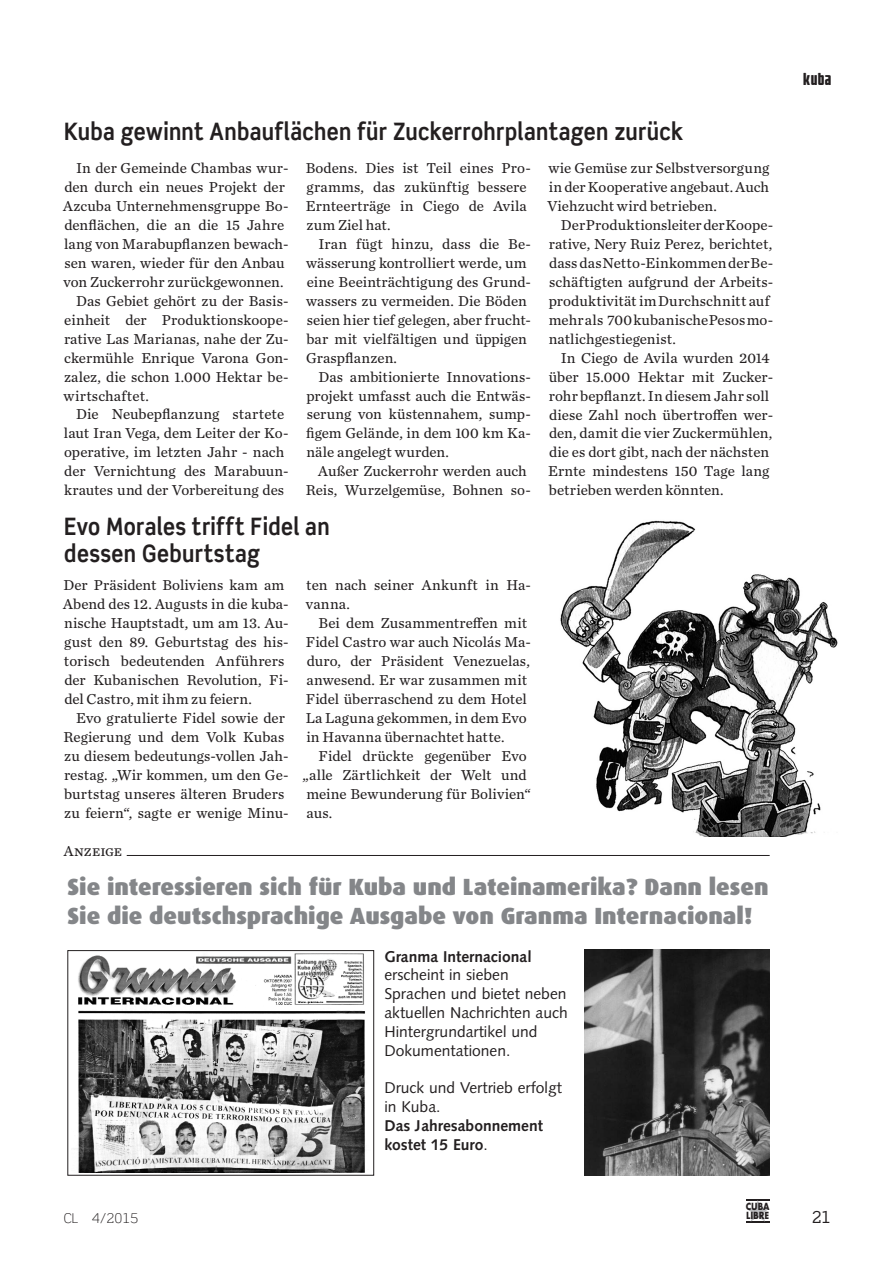
<style>
.page{position:relative;width:893px;height:1263px;background:#fff}
.page>*{position:absolute;margin:0;border:0;box-sizing:border-box;transform-origin:0 0}
.t1{font:700 24px/27px "Scene Pro";letter-spacing:.015em;color:#231f20;scale:.87 1}
.t2{font:900 23.4px/29.1px "Dax";color:#848689}
.t3{font:900 16.5px "Fidel";color:#231f20}
.t4{font:16.5px "Scene Pro";color:#231f20}
.t5{font:15.6px/18.8px "Syntax";color:#231f20}
.t6{font:700 15.6px/18.8px "Syntax";color:#231f20}
.t7{font:15px/18.9px "Chronicle Text G2";letter-spacing:.01em;color:#231f20}
.t8{font:300 13.5px "Scene Pro";color:#231f20}
.t9{font:700 10.8px "Futura";letter-spacing:-.015em;color:#231f20;scale:.86 1}
.t10{font:700 10.8px "Futura";letter-spacing:-.015em;color:#231f20;scale:.84 1}
.s1{font-weight:400}
</style>
<div class="page">
<hr style="left:746px;top:1199px;width:24px;height:2px;background:#231f20">
<svg style="left:746px;top:1200px;width:24px;height:22px"></svg>
<img style="left:585px;top:950px;width:185px;height:225px">
<img style="left:77px;top:953px;width:288px;height:219px">
<div style="left:67px;top:950px;width:307px;height:225px;border:1px solid #231f20"></div>
<hr style="left:127px;top:855px;width:643px;height:1px;background:#231f20">
<img style="left:560px;top:520px;width:278px;height:317px">
<h1 class="t1" style="left:64px;top:118px;width:713px">Kuba gewinnt Anbauflächen für Zuckerrohrplantagen zurück</h1>
<p class="t7" style="left:76px;top:158px;width:214px">In der Gemeinde Chambas wur-</p>
<p class="t7" style="left:64px;top:177px;width:222px">den durch ein neues Projekt der</p>
<p class="t7" style="left:63px;top:196px;width:227px">Azcuba Unternehmensgruppe Bo-</p>
<p class="t7" style="left:64px;top:215px;width:221px">denflächen, die an die 15 Jahre</p>
<p class="t7" style="left:64px;top:233px;width:226px">lang von Marabupflanzen bewach-</p>
<p class="t7" style="left:64px;top:252px;width:222px">sen waren, wieder für den Anbau</p>
<p class="t7" style="left:64px;top:271px;width:221px">von Zuckerrohr zurückgewonnen.</p>
<p class="t7" style="left:76px;top:290px;width:214px">Das Gebiet gehört zu der Basis-</p>
<p class="t7" style="left:64px;top:309px;width:226px">einheit der Produktionskoope-</p>
<p class="t7" style="left:64px;top:328px;width:226px">rative Las Marianas, nahe der Zu-</p>
<p class="t7" style="left:64px;top:347px;width:226px">ckermühle Enrique Varona Gon-</p>
<p class="t7" style="left:64px;top:366px;width:226px">zalez, die schon 1.000 Hektar be-</p>
<p class="t7" style="left:64px;top:385px;width:87px">wirtschaftet.</p>
<p class="t7" style="left:76px;top:404px;width:210px">Die Neubepflanzung startete</p>
<p class="t7" style="left:64px;top:423px;width:226px">laut Iran Vega, dem Leiter der Ko-</p>
<p class="t7" style="left:64px;top:442px;width:222px">operative, im letzten Jahr - nach</p>
<p class="t7" style="left:64px;top:461px;width:226px">der Vernichtung des Marabuun-</p>
<p class="t7" style="left:64px;top:480px;width:222px">krautes und der Vorbereitung des</p>
<p class="t7" style="left:306px;top:158px;width:227px">Bodens. Dies ist Teil eines Pro&shy;gramms, das zukünftig bessere<br>Ernteerträge in Ciego de Avila zum Ziel hat.</p>
<p class="t7" style="left:306px;top:234px;width:226px;text-indent:12px">Iran fügt hinzu, dass die Be&shy;wässerung kontrolliert werde, um eine Beeinträchtigung des Grund&shy;wassers zu vermeiden. Die Böden seien hier tief gelegen, aber frucht&shy;bar mit vielfältigen und üppigen<br>Graspflanzen.</p>
<p class="t7" style="left:306px;top:366px;width:226px;text-align:justify;text-indent:12px">Das ambitionierte Innovations&shy;projekt umfasst auch die Entwäs&shy;serung von küstennahem, sump&shy;figem Gelände, in dem 100 km Ka&shy;näle angelegt wurden.</p>
<p class="t7" style="left:306px;top:461px;width:227px;text-align:center">Außer Zuckerrohr werden auch<br>Reis, Wurzelgemüse, Bohnen so-</p>
<p class="t7" style="left:548px;top:158px;width:223px;text-align:justify">wie Gemüse zur Selbstversorgung in der Kooperative angebaut. Auch Viehzucht wird betrieben.</p>
<p class="t7" style="left:549px;top:215px;width:226px;text-indent:12px">Der Produktionsleiter der Koope&shy;rative, Nery Ruiz Perez, berichtet, dass das Netto-Einkommen der Be&shy;schäftigten aufgrund der Arbeits&shy;produktivität im Durchschnitt auf mehr als 700 kubanische Pesos mo&shy;natlich gestiegen ist.</p>
<p class="t7" style="left:548px;top:347px;width:227px;text-indent:13px">In Ciego de Avila wurden 2014 über 15.000 Hektar mit Zucker&shy;rohr bepflanzt. In diesem Jahr soll diese Zahl noch übertroffen wer&shy;den, damit die vier Zuckermühlen, die es dort gibt, nach der nächsten<br>Ernte mindestens 150 Tage lang betrieben werden könnten.</p>
<h1 class="t1" style="left:64px;top:512px;width:307px">Evo Morales trifft Fidel an dessen Geburtstag</h1>
<p class="t7" style="left:63px;top:575px;width:227px">Der Präsident Boliviens kam am<br>Abend des 12. Augusts in die kuba&shy;nische Hauptstadt, um am 13. Au&shy;gust den 89. Geburtstag des his&shy;torisch bedeutenden Anführers der Kubanischen Revolution, Fi&shy;del Castro, mit ihm zu feiern.</p>
<p class="t7" style="left:63px;top:707px;width:227px;text-indent:13px">Evo gratulierte Fidel sowie der<br>Regierung und dem Volk Kubas zu diesem bedeutungs-vollen Jah&shy;restag. „Wir kommen, um den Ge&shy;burtstag unseres älteren Bruders zu feiern“, sagte er wenige Minu-</p>
<p class="t7" style="left:306px;top:575px;width:227px">ten nach seiner Ankunft in Ha&shy;vanna.</p>
<p class="t7" style="left:306px;top:613px;width:227px;text-indent:13px">Bei dem Zusammentreffen mit<br>Fidel Castro war auch Nicolás Ma&shy;duro, der Präsident Venezuelas, anwesend. Er war zusammen mit<br>Fidel überraschend zu dem Hotel<br>La Laguna gekommen, in dem Evo in Havanna übernachtet hatte.</p>
<p class="t7" style="left:303px;top:745px;width:230px;text-indent:16px">Fidel drückte gegenüber Evo „alle Zärtlichkeit der Welt und meine Bewunderung für Bolivien“ aus.</p>
<p class="t7" style="left:64px;top:840px;width:60px">Anzeige</p>
<h2 class="t2" style="left:67px;top:872px;width:703px">Sie interessieren sich für Kuba und Lateinamerika? Dann lesen<br>Sie die deutschsprachige Ausgabe von Granma Internacional!</h2>
<p class="t6" style="left:384px;top:947px;width:149px">Granma Internacional</p>
<p class="t5" style="left:384px;top:966px;width:185px">erscheint in sieben<br>Sprachen und bietet neben aktuellen Nachrichten auch<br>Hintergrundartikel und<br>Dokumentationen.</p>
<p class="t5" style="left:384px;top:1078px;width:179px">Druck und Vertrieb erfolgt in Kuba.</p>
<p class="t6" style="left:384px;top:1116px;width:160px">Das Jahresabonnement kostet 15 Euro<span class="s1">.</span></p>
<p class="t10" style="left:746px;top:1199px;width:30px">CUBA</p>
<p class="t8" style="left:64px;top:1209px;width:76px">CL 4/2015</p>
<p class="t9" style="left:746px;top:1209px;width:28px">LIBRE</p>
<p class="t3" style="left:803px;top:70px;width:30px">kuba</p>
<p class="t4" style="left:812px;top:1206px;width:21px">21</p>
</div>
